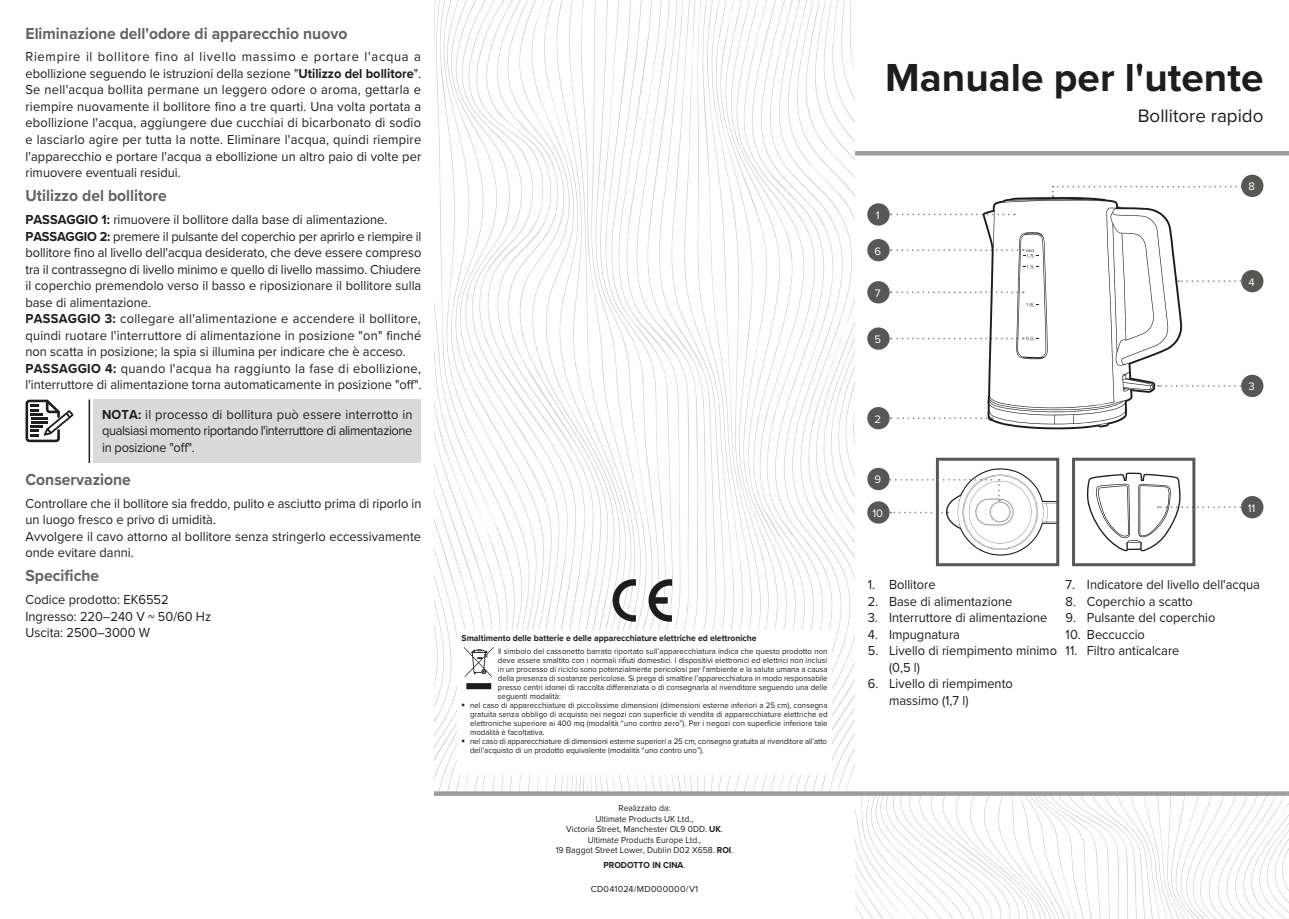
<style>
.page{position:relative;width:1289px;height:919px;background:#fff}
.page>*{position:absolute;margin:0;border:0;box-sizing:border-box;transform-origin:0 0}
.t1{font:700 40.5px "Proxima Nova";color:#1d1d1b}
.t2{font:18.75px "Proxima Nova";color:#1d1d1b}
.t3{font:700 16.5px "Proxima Nova";color:#646463;scale:.95 1}
.t4{font:13.5px/16.5px "Proxima Nova";color:#1d1d1b;scale:.95 1}
.t5{font:11.25px "Proxima Nova";color:#fff}
.t6{font:9px/10.5px "Proxima Nova";color:#1d1d1b;text-align:center;scale:.95 1}
.t7{font:700 9px "Proxima Nova";color:#1d1d1b;scale:.95 1}
.t8{font:9px "Proxima Nova";letter-spacing:.035em;color:#1d1d1b}
.t9{font:8.25px "Proxima Nova";letter-spacing:.005em;color:#1d1d1b;scale:.95 1}
.t10{font:8.25px "Proxima Nova";letter-spacing:-.015em;color:#1d1d1b;scale:.95 1}
.s1{font-weight:700}
.s2{font-weight:400}
</style>
<div class="page">
<svg style="left:768px;top:0;width:10px;height:629px"></svg>
<svg style="left:436px;top:0;width:25px;height:301px"></svg>
<svg style="left:761px;top:0;width:7px;height:629px"></svg>
<svg style="left:434px;top:4px;width:1px;height:36px"></svg>
<svg style="left:743px;top:0;width:18px;height:791px"></svg>
<svg style="left:734px;top:0;width:9px;height:791px"></svg>
<svg style="left:689px;top:0;width:45px;height:791px"></svg>
<svg style="left:461px;top:0;width:106px;height:791px"></svg>
<svg style="left:568px;top:0;width:23px;height:791px"></svg>
<svg style="left:672px;top:0;width:17px;height:791px"></svg>
<svg style="left:779px;top:0;width:76px;height:579px"></svg>
<svg style="left:752px;top:635px;width:536px;height:283px"></svg>
<svg style="left:515px;top:791px;width:773px;height:4px;background:#a5a5a5"></svg>
<div style="left:94px;top:399px;width:327px;height:64px;background:#dadada"></div>
<hr style="left:89px;top:399px;width:1px;height:64px;background:#1d1d1b">
<svg style="left:26px;top:399px;width:47px;height:43px"></svg>
<hr style="left:855px;top:151px;width:433px;height:4px;background:#9d9d9d">
<div style="left:1241px;top:175px;width:22px;height:22px;background:#575756;border-radius:50%"></div>
<div style="left:1241px;top:375px;width:22px;height:22px;background:#575756;border-radius:50%"></div>
<div style="left:1241px;top:496px;width:22px;height:22px;background:#575756;border-radius:50%"></div>
<div style="left:1241px;top:270px;width:22px;height:22px;background:#575756;border-radius:50%"></div>
<div style="left:867px;top:203px;width:22px;height:22px;background:#575756;border-radius:50%"></div>
<div style="left:867px;top:239px;width:22px;height:22px;background:#575756;border-radius:50%"></div>
<div style="left:867px;top:281px;width:22px;height:22px;background:#575756;border-radius:50%"></div>
<div style="left:867px;top:327px;width:22px;height:23px;background:#575756;border-radius:50%"></div>
<div style="left:867px;top:407px;width:22px;height:22px;background:#575756;border-radius:50%"></div>
<div style="left:867px;top:501px;width:22px;height:22px;background:#575756;border-radius:50%"></div>
<svg style="left:1072px;top:457px;width:169px;height:110px"></svg>
<svg style="left:890px;top:186px;width:352px;height:243px"></svg>
<svg style="left:885px;top:457px;width:175px;height:110px"></svg>
<div style="left:867px;top:468px;width:22px;height:22px;background:#575756;border-radius:50%"></div>
<div style="left:457px;top:629px;width:374px;height:145px;background:#fff"></div>
<svg style="left:591px;top:0;width:81px;height:795px"></svg>
<svg style="left:434px;top:301px;width:81px;height:494px"></svg>
<p class="t3" style="left:26px;top:21px;width:340px">Eliminazione dell'odore di apparecchio nuovo</p>
<p class="t4" style="left:26px;top:48px;width:418px;text-align:justify">Riempire il bollitore fino al livello massimo e portare l'acqua a ebollizione seguendo le istruzioni della sezione "<span class="s1">Utilizzo del bollitore</span>".<br>Se nell'acqua bollita permane un leggero odore o aroma, gettarla e riempire nuovamente il bollitore fino a tre quarti. Una volta portata a ebollizione l'acqua, aggiungere due cucchiai di bicarbonato di sodio e lasciarlo agire per tutta la notte. Eliminare l'acqua, quindi riempire l'apparecchio e portare l'acqua a ebollizione un altro paio di volte per rimuovere eventuali residui.</p>
<p class="t3" style="left:26px;top:183px;width:150px">Utilizzo del bollitore</p>
<p class="t4" style="left:26px;top:211px;width:418px"><span class="s1">PASSAGGIO 1:</span> rimuovere il bollitore dalla base di alimentazione.<br><span class="s1">PASSAGGIO 2:</span> premere il pulsante del coperchio per aprirlo e riempire il bollitore fino al livello dell'acqua desiderato, che deve essere compreso tra il contrassegno di livello minimo e quello di livello massimo. Chiudere il coperchio premendolo verso il basso e riposizionare il bollitore sulla base di alimentazione.<br><span class="s1">PASSAGGIO 3:</span> collegare all'alimentazione e accendere il bollitore, quindi ruotare l'interruttore di alimentazione in posizione "on" finché non scatta in posizione; la spia si illumina per indicare che è acceso.<br><span class="s1">PASSAGGIO 4:</span> quando l'acqua ha raggiunto la fase di ebollizione, l'interruttore di alimentazione torna automaticamente in posizione "off".</p>
<p class="t4" style="left:102px;top:405px;width:328px;text-align:justify"><span class="s1">NOTA:</span> il processo di bollitura può essere interrotto in qualsiasi momento riportando l'interruttore di alimentazione in posizione "off".</p>
<p class="t3" style="left:26px;top:467px;width:112px">Conservazione</p>
<p class="t4" style="left:26px;top:494px;width:418px">Controllare che il bollitore sia freddo, pulito e asciutto prima di riporlo in un luogo fresco e privo di umidità.<br>Avvolgere il cavo attorno al bollitore senza stringerlo eccessivamente onde evitare danni.</p>
<p class="t3" style="left:26px;top:563px;width:79px">Specifiche</p>
<p class="t4" style="left:26px;top:591px;width:197px">Codice prodotto: EK6552<br>Ingresso: 220–240 V ~ 50/60 Hz<br>Uscita: 2500–3000 W</p>
<p class="t7" style="left:461px;top:631px;width:312px">Smaltimento delle batterie e delle apparecchiature elettriche ed elettroniche</p>
<p class="t9" style="left:498px;top:644px;width:348px">Il simbolo del cassonetto barrato riportato sull’apparecchiatura indica che questo prodotto non</p>
<p class="t9" style="left:498px;top:653px;width:348px">deve essere smaltito con i normali rifiuti domestici. I dispositivi elettronici ed elettrici non inclusi</p>
<p class="t9" style="left:498px;top:662px;width:348px">in un processo di riciclo sono potenzialmente pericolosi per l'ambiente e la salute umana a causa</p>
<p class="t9" style="left:498px;top:671px;width:348px">della presenza di sostanze pericolose. Si prega di smaltire l’apparecchiatura in modo responsabile</p>
<p class="t9" style="left:498px;top:680px;width:348px">presso centri idonei di raccolta differenziata o di consegnarla al rivenditore seguendo una delle</p>
<p class="t9" style="left:498px;top:689px;width:68px">seguenti modalità:</p>
<p class="t9" style="left:470px;top:698px;width:378px">nel caso di apparecchiature di piccolissime dimensioni (dimensioni esterne inferiori a 25 cm), consegna</p>
<p class="t9" style="left:470px;top:707px;width:378px">gratuita senza obbligo di acquisto nei negozi con superficie di vendita di apparecchiature elettriche ed</p>
<p class="t9" style="left:470px;top:716px;width:378px">elettroniche superiore ai 400 mq (modalità “uno contro zero”). Per i negozi con superficie inferiore tale</p>
<p class="t9" style="left:470px;top:725px;width:80px">modalità è facoltativa.</p>
<p class="t10" style="left:470px;top:734px;width:377px">nel caso di apparecchiature di dimensioni esterne superiori a 25 cm, consegna gratuita al rivenditore all’atto</p>
<p class="t9" style="left:470px;top:743px;width:247px">dell’acquisto di un prodotto equivalente (modalità “uno contro uno”).</p>
<p class="t6" style="left:555px;top:802px;width:188px">Realizzato da:<br>Ultimate Products UK Ltd.,<br>Victoria Street, Manchester OL9 0DD. <span class="s1">UK</span>.<br>Ultimate Products Europe Ltd.,<br>19 Baggot Street Lower, Dublin D02 X658. <span class="s1">ROI</span>.</p>
<p class="t7" style="left:603px;top:858px;width:88px">PRODOTTO IN CINA<span class="s2">.</span></p>
<p class="t8" style="left:590px;top:882px;width:109px">CD041024/MD000000/V1</p>
<h1 class="t1" style="left:885px;top:47px;width:379px">Manuale per l'utente</h1>
<h2 class="t2" style="left:1137px;top:102px;width:127px">Bollitore rapido</h2>
<p class="t5" style="left:875px;top:207px;width:5px">1</p>
<p class="t5" style="left:874px;top:242px;width:8px">6</p>
<p class="t5" style="left:874px;top:284px;width:7px">7</p>
<p class="t5" style="left:874px;top:331px;width:8px">5</p>
<p class="t5" style="left:874px;top:410px;width:8px">2</p>
<p class="t5" style="left:874px;top:471px;width:8px">9</p>
<p class="t5" style="left:872px;top:504px;width:12px">10</p>
<p class="t5" style="left:1248px;top:178px;width:8px">8</p>
<p class="t5" style="left:1248px;top:273px;width:8px">4</p>
<p class="t5" style="left:1248px;top:378px;width:8px">3</p>
<p class="t5" style="left:1247px;top:499px;width:9px">11</p>
<p class="t4" style="left:867px;top:576px;width:73px">1. Bollitore</p>
<p class="t4" style="left:867px;top:592px;width:154px">2. Base di alimentazione</p>
<p class="t4" style="left:867px;top:609px;width:190px">3. Interruttore di alimentazione</p>
<p class="t4" style="left:867px;top:625px;width:98px">4. Impugnatura</p>
<p class="t4" style="left:889px;top:642px;width:178px;text-indent:-21px">5. Livello di riempimento minimo (0,5 l)</p>
<p class="t4" style="left:889px;top:675px;width:132px;text-indent:-21px">6. Livello di riempimento massimo (1,7 l)</p>
<p class="t4" style="left:1065px;top:576px;width:206px">7. Indicatore del livello dell'acqua</p>
<p class="t4" style="left:1065px;top:592px;width:135px">8. Coperchio a scatto</p>
<p class="t4" style="left:1065px;top:609px;width:159px">9. Pulsante del coperchio</p>
<p class="t4" style="left:1065px;top:625px;width:85px">10. Beccuccio</p>
<p class="t4" style="left:1065px;top:642px;width:121px">11. Filtro anticalcare</p>
</div>
